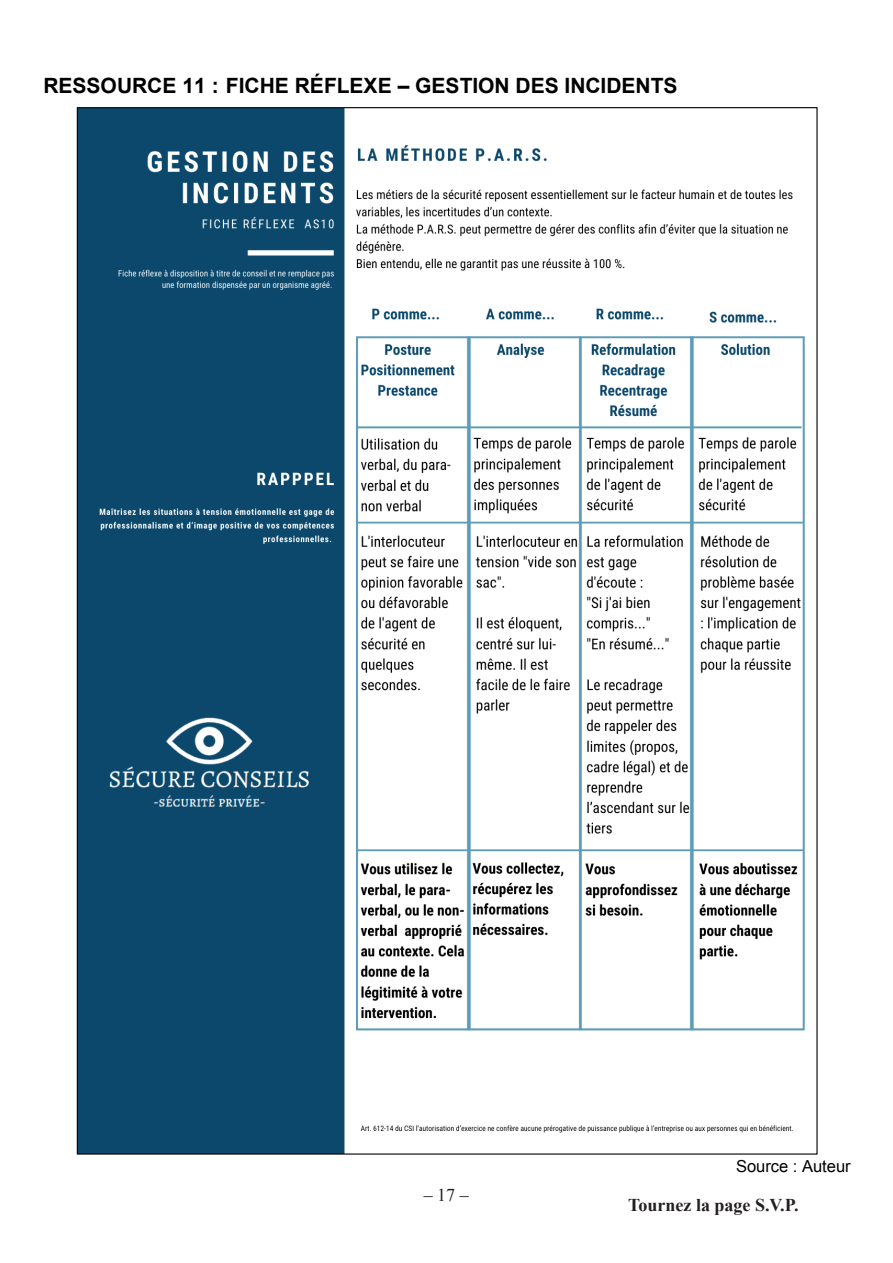
<style>
.page{position:relative;width:893px;height:1263px;background:#fff}
.page>*{position:absolute;margin:0;border:0;box-sizing:border-box;transform-origin:0 0}
.t1{font:700 21px "Arial";letter-spacing:-.005em;color:#000}
.t2{font:700 18px "Times New Roman";color:#231f20}
.t3{font:18px "Times New Roman";color:#231f20}
.t4{font:16.5px "Arial";color:#000}
</style>
<div class="page">
<img style="left:79px;top:109px;width:726px;height:1043px">
<p class="t1" style="left:43px;top:72px;width:636px">RESSOURCE 11 : FICHE RÉFLEXE – GESTION DES INCIDENTS</p>
<p class="t4" style="left:736px;top:1155px;width:116px">Source : Auteur</p>
<p class="t3" style="left:424px;top:1183px;width:46px">‒ 17 ‒</p>
<p class="t2" style="left:628px;top:1192px;width:172px">Tournez la page S.V.P.</p>
</div>
